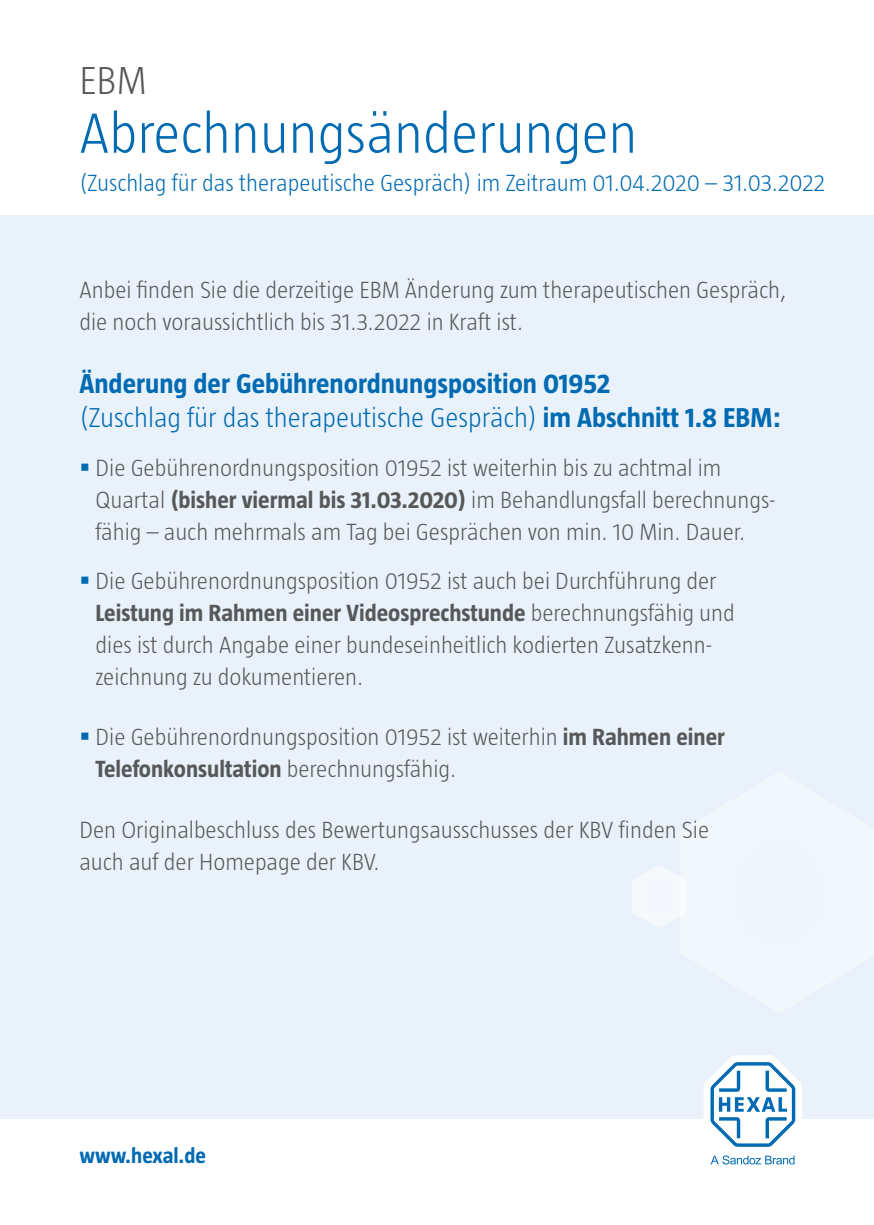
<style>
.page{position:relative;width:874px;height:1225px;background:#fff}
.page>*{position:absolute;margin:0;border:0;box-sizing:border-box;transform-origin:0 0}
.t1{font:300 58px "Taz Hexal";color:#006ab2}
.t2{font:300 40px "Taz Hexal";color:#57585a}
.t3{font:700 28px/34px "Taz Hexal";color:#006ab2}
.t4{font:300 24px/32px "Taz Hexal";color:#57585a}
.t5{font:300 24px "Taz Hexal";color:#006ab2}
.t6{font:700 22px "Taz Hexal";color:#006ab2}
.s1{font-weight:300}
.s2{color:#006ab2}
.s3{font-weight:700}
</style>
<div class="page">
<div style="left:0;top:215px;width:873px;height:994px;background:#e9f2fa"></div>
<svg style="left:632px;top:865px;width:54px;height:63px"></svg>
<div style="left:0;top:1120px;width:873px;height:105px;background:#fff"></div>
<svg style="left:703px;top:1055px;width:98px;height:109px"></svg>
<h2 class="t2" style="left:79px;top:58px;width:69px">EBM</h2>
<h1 class="t1" style="left:79px;top:100px;width:559px">Abrechnungsänderungen</h1>
<p class="t5" style="left:79px;top:169px;width:747px">(Zuschlag für das therapeutische Gespräch) im Zeitraum 01.04.2020 – 31.03.2022</p>
<p class="t4" style="left:79px;top:274px;width:708px">Anbei finden Sie die derzeitige EBM Änderung zum therapeutischen Gespräch, die noch voraussichtlich bis 31.3.2022 in Kraft ist.</p>
<p class="t3" style="left:79px;top:366px;width:702px">Änderung der Gebührenordnungsposition 01952<br><span class="s1">(Zuschlag für das therapeutische Gespräch)</span> im Abschnitt 1.8 EBM:</p>
<p class="t4" style="left:95px;top:451px;width:681px;text-indent:-16px"><span class="s2">▪</span> Die Gebührenordnungsposition 01952 ist weiterhin bis zu achtmal im<br>Quartal <span class="s3">(bisher viermal bis 31.03.2020)</span> im Behandlungsfall berechnungs&shy;fähig – auch mehrmals am Tag bei Gesprächen von min. 10 Min. Dauer.</p>
<p class="t4" style="left:95px;top:564px;width:640px;text-indent:-16px"><span class="s2">▪</span> Die Gebührenordnungsposition 01952 ist auch bei Durchführung der <span class="s3">Leistung im Rahmen einer Videosprechstunde</span> berechnungsfähig und dies ist durch Angabe einer bundeseinheitlich kodierten Zusatzkenn&shy;zeichnung zu dokumentieren.</p>
<p class="t4" style="left:95px;top:721px;width:630px;text-indent:-16px"><span class="s2">▪</span> Die Gebührenordnungsposition 01952 ist weiterhin <span class="s3">im Rahmen einer<br>Telefonkonsultation</span> berechnungsfähig.</p>
<p class="t4" style="left:79px;top:813px;width:631px">Den Originalbeschluss des Bewertungsausschusses der KBV finden Sie auch auf der Homepage der KBV.</p>
<p class="t6" style="left:79px;top:1143px;width:128px">www.hexal.de</p>
</div>
